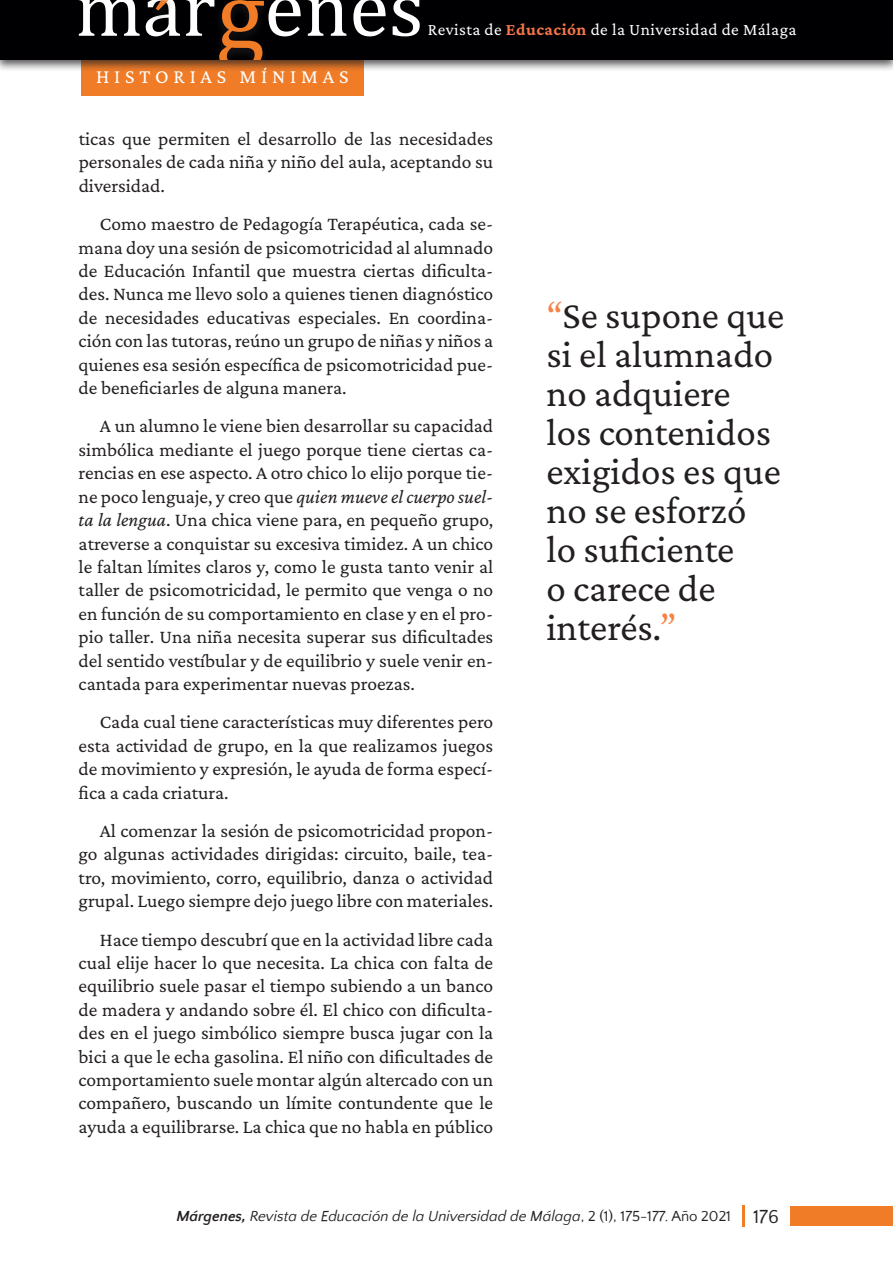
<style>
.page{position:relative;width:893px;height:1263px;background:#fff}
.page>*{position:absolute;margin:0;border:0;box-sizing:border-box;transform-origin:0 0}
.t1{font:39px/39px "Crimson Pro";color:#231f20}
.t2{font:20.25px "Crimson Pro";letter-spacing:.24em;color:#fff}
.t3{font:19.5px/23.4px "Crimson Pro";color:#231f20;text-align:justify}
.t4{font:17.25px "Crimson Pro";letter-spacing:.025em;color:#fff}
.t5{font:italic 15px "Quattrocento Sans";color:#231f20}
.s1{font-weight:700;color:#f37549}
.s2{font-style:italic}
.s3{color:#f58348}
.s4{font-weight:700}
.s5{font-style:normal}
.s6{font-style:normal;font-size:19.5px}
</style>
<div class="page">
<div style="left:81px;top:55px;width:283px;height:41px;background:#f07c28"></div>
<div style="left:0;top:0;width:893px;height:72px;background:#231f20;opacity:.75"></div>
<div style="left:0;top:0;width:893px;height:60px;background:#000003"></div>
<svg style="left:78px;top:0;width:62px;height:36px"></svg>
<svg style="left:307px;top:0;width:39px;height:36px"></svg>
<svg style="left:353px;top:0;width:33px;height:36px"></svg>
<svg style="left:393px;top:0;width:27px;height:36px"></svg>
<svg style="left:146px;top:0;width:155px;height:59px"></svg>
<div style="left:791px;top:1206px;width:102px;height:20px;background:#f07c28"></div>
<hr style="left:742px;top:1205px;width:3px;height:22px;background:#f07c28">
<p class="t2" style="left:96px;top:63px;width:254px">HISTORIAS MÍNIMAS</p>
<p class="t4" style="left:428px;top:18px;width:370px">Revista de <span class="s1">Educación</span> de la Universidad de Málaga</p>
<p class="t3" style="left:79px;top:127px;width:416px">ticas que permiten el desarrollo de las necesidades personales de cada niña y niño del aula, aceptando su diversidad.</p>
<p class="t3" style="left:79px;top:212px;width:416px;text-indent:21px">Como maestro de Pedagogía Terapéutica, cada se&shy;mana doy una sesión de psicomotricidad al alumnado de Educación Infantil que muestra ciertas dificulta&shy;des. Nunca me llevo solo a quienes tienen diagnóstico de necesidades educativas especiales. En coordina&shy;ción con las tutoras, reúno un grupo de niñas y niños a quienes esa sesión específica de psicomotricidad pue&shy;de beneficiarles de alguna manera.</p>
<p class="t3" style="left:79px;top:414px;width:416px;text-indent:21px">A un alumno le viene bien desarrollar su capacidad simbólica mediante el juego porque tiene ciertas ca&shy;rencias en ese aspecto. A otro chico lo elijo porque tie&shy;ne poco lenguaje, y creo que <span class="s2">quien mueve el cuerpo suel&shy;ta la lengua</span>. Una chica viene para, en pequeño grupo, atreverse a conquistar su excesiva timidez. A un chico le faltan límites claros y, como le gusta tanto venir al taller de psicomotricidad, le permito que venga o no en función de su comportamiento en clase y en el pro&shy;pio taller. Una niña necesita superar sus dificultades del sentido vestíbular y de equilibrio y suele venir en&shy;cantada para experimentar nuevas proezas.</p>
<p class="t3" style="left:79px;top:710px;width:416px;text-indent:21px">Cada cual tiene características muy diferentes pero esta actividad de grupo, en la que realizamos juegos de movimiento y expresión, le ayuda de forma especí&shy;fica a cada criatura.</p>
<p class="t3" style="left:79px;top:818px;width:416px;text-indent:21px">Al comenzar la sesión de psicomotricidad propon&shy;go algunas actividades dirigidas: circuito, baile, tea&shy;tro, movimiento, corro, equilibrio, danza o actividad grupal. Luego siempre dejo juego libre con materiales.</p>
<p class="t3" style="left:79px;top:927px;width:416px;text-indent:21px">Hace tiempo descubrí que en la actividad libre cada cual elije hacer lo que necesita. La chica con falta de equilibrio suele pasar el tiempo subiendo a un banco de madera y andando sobre él. El chico con dificulta&shy;des en el juego simbólico siempre busca jugar con la bici a que le echa gasolina. El niño con dificultades de comportamiento suele montar algún altercado con un compañero, buscando un límite contundente que le ayuda a equilibrarse. La chica que no habla en público</p>
<h1 class="t1" style="left:546px;top:295px;width:239px"><span class="s3">“</span>Se supone que si el alumnado no adquiere los contenidos exigidos es que no se esforzó lo suficiente<br>o carece de interés.<span class="s3">”</span></h1>
<p class="t5" style="left:176px;top:1208px;width:604px"><span class="s4">Márgenes,</span> Revista de Educación de la Universidad de Málaga<span class="s5">, 2 (1), 175-177. Año 2021</span> <span class="s6">176</span></p>
</div>
